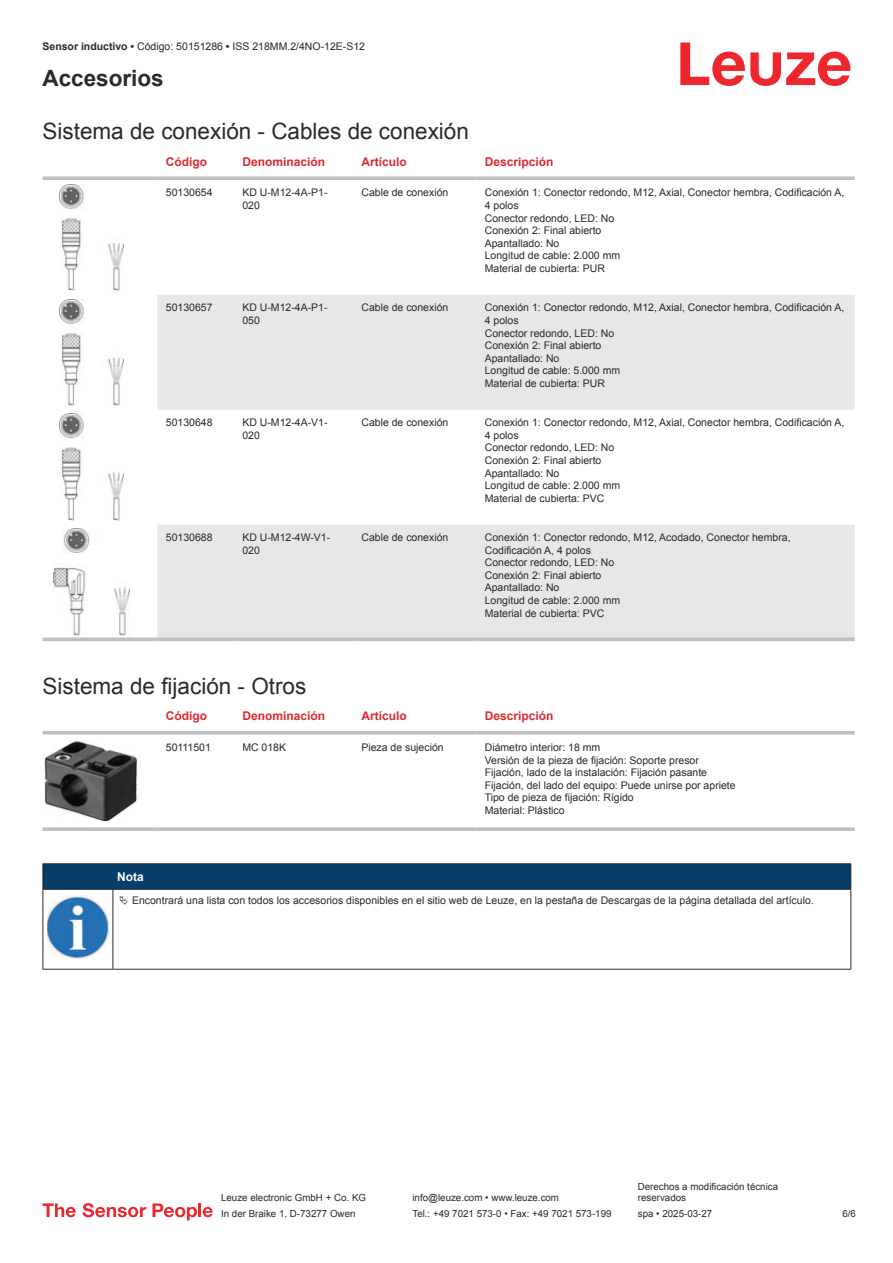
<style>
.page{position:relative;width:893px;height:1263px;background:#fff}
.page>*{position:absolute;margin:0;border:0;box-sizing:border-box;transform-origin:0 0}
.t1{font:22.5px "Arial";color:#2b292a}
.t2{font:700 22.5px "Arial";color:#2b292a}
.t3{font:700 12px "Arial";color:#db2a30}
.t4{font:700 12px "Arial";color:#fff}
.t5{font:10.5px/12.6px "Arial";color:#2b292a}
.t6{font:9.75px/11.7px "Arial";color:#2b292a}
.s1{font-weight:700}
</style>
<div class="page">
<svg style="left:680px;top:43px;width:170px;height:43px"></svg>
<svg style="left:157px;top:295px;width:698px;height:342px;fill:#e6e7e9"></svg>
<svg style="left:43px;top:176px;width:114px;height:4px"></svg>
<svg style="left:157px;top:176px;width:77px;height:4px"></svg>
<svg style="left:234px;top:176px;width:119px;height:4px"></svg>
<svg style="left:353px;top:176px;width:123px;height:4px"></svg>
<svg style="left:476px;top:176px;width:379px;height:4px;background:#c4c6c8"></svg>
<svg style="left:43px;top:637px;width:114px;height:4px"></svg>
<svg style="left:157px;top:637px;width:77px;height:4px"></svg>
<svg style="left:234px;top:637px;width:119px;height:4px"></svg>
<svg style="left:353px;top:637px;width:123px;height:4px"></svg>
<svg style="left:476px;top:637px;width:379px;height:4px;background:#c2c4c6"></svg>
<img style="left:59px;top:184px;width:65px;height:107px">
<img style="left:59px;top:299px;width:65px;height:106px">
<img style="left:59px;top:414px;width:65px;height:106px">
<img style="left:54px;top:529px;width:75px;height:106px">
<svg style="left:43px;top:734px;width:812px;height:1px"></svg>
<hr style="left:43px;top:731px;width:114px;height:3px;background:#bdbfc1">
<hr style="left:157px;top:731px;width:77px;height:3px;background:#bdbfc1">
<hr style="left:234px;top:731px;width:119px;height:3px;background:#bdbfc1">
<hr style="left:353px;top:731px;width:123px;height:3px;background:#bdbfc1">
<hr style="left:476px;top:731px;width:379px;height:3px;background:#bdbfc1">
<svg style="left:43px;top:827px;width:114px;height:4px"></svg>
<svg style="left:157px;top:827px;width:77px;height:4px"></svg>
<svg style="left:234px;top:827px;width:119px;height:4px"></svg>
<svg style="left:353px;top:827px;width:123px;height:4px"></svg>
<svg style="left:476px;top:827px;width:379px;height:4px;background:#c3c5c7"></svg>
<img style="left:44px;top:741px;width:93px;height:81px">
<svg style="left:44px;top:890px;width:806px;height:79px"></svg>
<hr style="left:43px;top:863px;width:70px;height:1px;background:#2b292a">
<hr style="left:43px;top:889px;width:70px;height:1px;background:#2b292a">
<hr style="left:113px;top:863px;width:738px;height:1px;background:#2b292a">
<svg style="left:43px;top:864px;width:808px;height:25px;background:#063c67"></svg>
<hr style="left:113px;top:889px;width:738px;height:1px;background:#2b292a">
<hr style="left:43px;top:890px;width:1px;height:75px;background:#2b292a">
<hr style="left:113px;top:890px;width:1px;height:75px;background:#2b292a">
<hr style="left:850px;top:890px;width:1px;height:75px;background:#2b292a">
<hr style="left:43px;top:969px;width:70px;height:1px;background:#2b292a">
<hr style="left:113px;top:969px;width:738px;height:1px;background:#2b292a">
<img style="left:47px;top:896px;width:61px;height:62px">
<div style="left:115px;top:890px;width:734px;height:20px;background:#fff"></div>
<svg style="left:43px;top:1203px;width:33px;height:14px"></svg>
<svg style="left:83px;top:1203px;width:63px;height:14px"></svg>
<svg style="left:153px;top:1203px;width:44px;height:17px"></svg>
<hr style="left:198px;top:1203px;width:3px;height:14px;background:#ed272d">
<svg style="left:203px;top:1207px;width:10px;height:10px"></svg>
<p class="t5" style="left:43px;top:41px;width:324px"><span class="s1">Sensor inductivo •</span> Código: 50151286 <span class="s1">•</span> ISS 218MM.2/4NO-12E-S12</p>
<h1 class="t2" style="left:43px;top:69px;width:123px">Accesorios</h1>
<h1 class="t1" style="left:43px;top:123px;width:428px">Sistema de conexión - Cables de conexión</h1>
<p class="t3" style="left:166px;top:157px;width:43px">Código</p>
<p class="t3" style="left:242px;top:157px;width:84px">Denominación</p>
<p class="t3" style="left:361px;top:157px;width:47px">Artículo</p>
<p class="t3" style="left:485px;top:157px;width:70px">Descripción</p>
<p class="t5" style="left:166px;top:187px;width:48px">50130654</p>
<p class="t5" style="left:242px;top:187px;width:87px">KD U-M12-4A-P1-<br>020</p>
<p class="t5" style="left:361px;top:187px;width:88px">Cable de conexión</p>
<p class="t5" style="left:485px;top:187px;width:361px">Conexión 1: Conector redondo, M12, Axial, Conector hembra, Codificación A,<br>4 polos<br>Conector redondo, LED: No<br>Conexión 2: Final abierto<br>Apantallado: No<br>Longitud de cable: 2.000 mm<br>Material de cubierta: PUR</p>
<p class="t5" style="left:166px;top:302px;width:48px">50130657</p>
<p class="t5" style="left:242px;top:302px;width:87px">KD U-M12-4A-P1-<br>050</p>
<p class="t5" style="left:361px;top:302px;width:88px">Cable de conexión</p>
<p class="t5" style="left:485px;top:302px;width:361px">Conexión 1: Conector redondo, M12, Axial, Conector hembra, Codificación A,<br>4 polos<br>Conector redondo, LED: No<br>Conexión 2: Final abierto<br>Apantallado: No<br>Longitud de cable: 5.000 mm<br>Material de cubierta: PUR</p>
<p class="t5" style="left:166px;top:417px;width:48px">50130648</p>
<p class="t5" style="left:242px;top:417px;width:87px">KD U-M12-4A-V1-<br>020</p>
<p class="t5" style="left:361px;top:417px;width:88px">Cable de conexión</p>
<p class="t5" style="left:485px;top:417px;width:361px">Conexión 1: Conector redondo, M12, Axial, Conector hembra, Codificación A,<br>4 polos<br>Conector redondo, LED: No<br>Conexión 2: Final abierto<br>Apantallado: No<br>Longitud de cable: 2.000 mm<br>Material de cubierta: PVC</p>
<p class="t5" style="left:166px;top:532px;width:48px">50130688</p>
<p class="t5" style="left:242px;top:532px;width:89px">KD U-M12-4W-V1-<br>020</p>
<p class="t5" style="left:361px;top:532px;width:88px">Cable de conexión</p>
<p class="t5" style="left:485px;top:532px;width:307px">Conexión 1: Conector redondo, M12, Acodado, Conector hembra,<br>Codificación A, 4 polos<br>Conector redondo, LED: No<br>Conexión 2: Final abierto<br>Apantallado: No<br>Longitud de cable: 2.000 mm<br>Material de cubierta: PVC</p>
<h1 class="t1" style="left:43px;top:677px;width:265px">Sistema de fijación - Otros</h1>
<p class="t3" style="left:166px;top:711px;width:43px">Código</p>
<p class="t3" style="left:242px;top:711px;width:84px">Denominación</p>
<p class="t3" style="left:361px;top:711px;width:47px">Artículo</p>
<p class="t3" style="left:485px;top:711px;width:70px">Descripción</p>
<p class="t5" style="left:166px;top:742px;width:47px">50111501</p>
<p class="t5" style="left:242px;top:742px;width:45px">MC 018K</p>
<p class="t5" style="left:361px;top:742px;width:84px">Pieza de sujeción</p>
<p class="t5" style="left:485px;top:742px;width:252px">Diámetro interior: 18 mm<br>Versión de la pieza de fijación: Soporte presor Fijación, lado de la instalación: Fijación pasante Fijación, del lado del equipo: Puede unirse por apriete Tipo de pieza de fijación: Rígido<br>Material: Plástico</p>
<p class="t4" style="left:117px;top:872px;width:28px">Nota</p>
<p class="t5" style="left:132px;top:895px;width:683px">Encontrará una lista con todos los accesorios disponibles en el sitio web de Leuze, en la pestaña de Descargas de la página detallada del artículo.</p>
<p class="t6" style="left:221px;top:1193px;width:146px">Leuze electronic GmbH + Co. KG</p>
<p class="t6" style="left:412px;top:1193px;width:148px">info@leuze.com • www.leuze.com</p>
<p class="t6" style="left:638px;top:1181px;width:142px">Derechos a modificación técnica reservados</p>
<p class="t6" style="left:221px;top:1208px;width:136px">In der Braike 1, D-73277 Owen</p>
<p class="t6" style="left:412px;top:1208px;width:201px">Tel.: +49 7021 573-0 • Fax: +49 7021 573-199</p>
<p class="t6" style="left:638px;top:1208px;width:76px">spa • 2025-03-27</p>
<p class="t6" style="left:842px;top:1209px;width:15px">6 /6</p>
</div>
